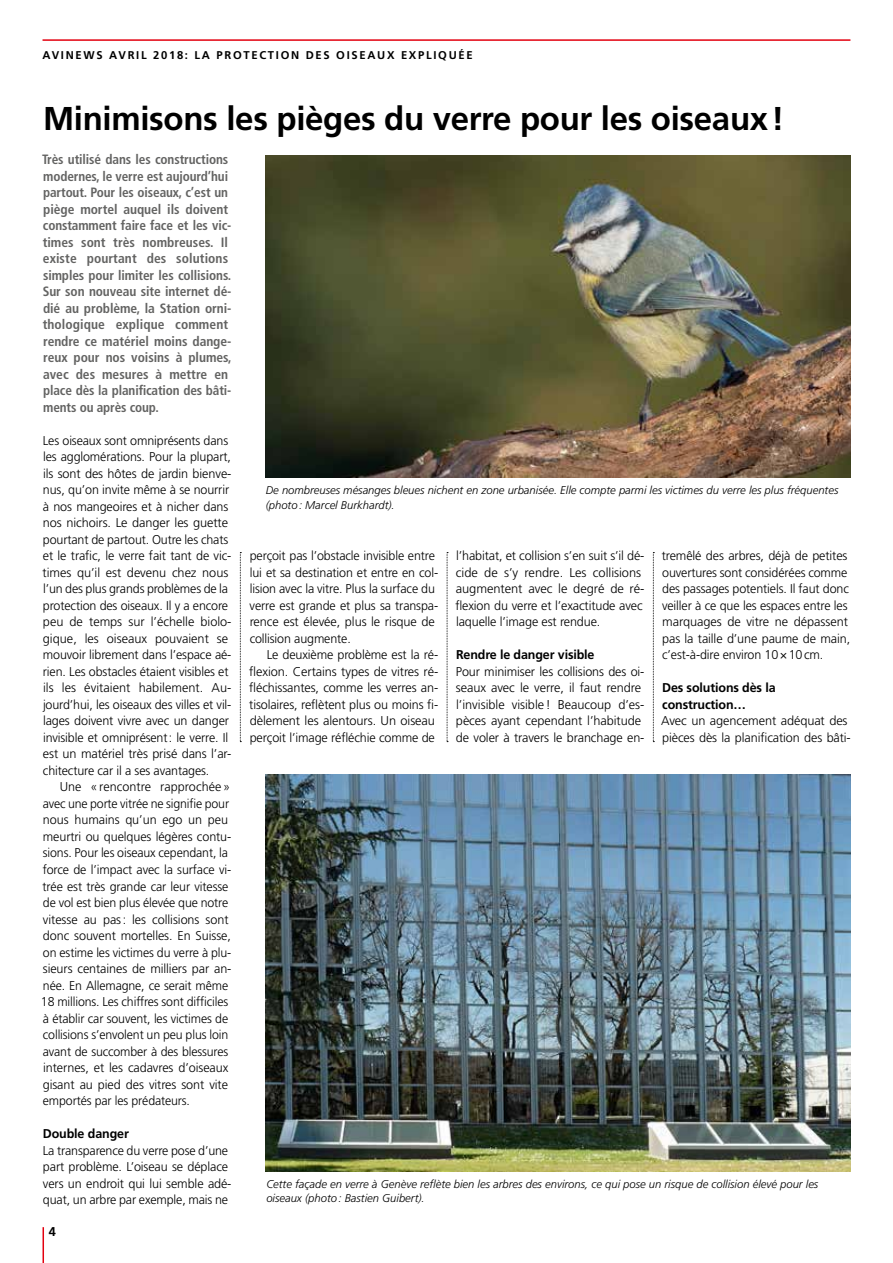
<style>
.page{position:relative;width:893px;height:1263px;background:#fff}
.page>*{position:absolute;margin:0;border:0;box-sizing:border-box;transform-origin:0 0}
.t1{font:700 33px "Frutiger";letter-spacing:-.01em;color:#000}
.t2{font:700 condensed 13.5px/16.5px "Frutiger";letter-spacing:-.01em;color:#636362}
.t3{font:300 12.75px/16.5px "Frutiger";letter-spacing:-.01em;color:#000}
.t4{font:700 12.75px/16.5px "Frutiger";letter-spacing:-.01em;color:#000}
.t5{font:italic 300 11.25px/14.2px "Frutiger";color:#000}
.t6{font:700 11.25px "Frutiger";letter-spacing:.15em;color:#000}
</style>
<div class="page">
<hr style="left:43px;top:1227px;width:1px;height:36px;background:#e3000f">
<hr style="left:43px;top:39px;width:807px;height:2px;background:#e3000f">
<img style="left:266px;top:155px;width:584px;height:323px">
<img style="left:266px;top:775px;width:584px;height:396px">
<svg style="left:240px;top:552px;width:1px;height:190px"></svg>
<svg style="left:447px;top:552px;width:1px;height:190px"></svg>
<svg style="left:653px;top:552px;width:1px;height:190px"></svg>
<p class="t6" style="left:43px;top:49px;width:432px">AVINEWS AVRIL 2018: LA PROTECTION DES OISEAUX EXPLIQUÉE</p>
<h1 class="t1" style="left:43px;top:99px;width:743px">Minimisons les pièges du verre pour les oiseaux!</h1>
<p class="t2" style="left:42px;top:151px;width:191px">Très utilisé dans les constructions modernes, le verre est aujourd’hui partout. Pour les oiseaux, c’est un piège mortel auquel ils doivent constamment faire face et les vic&shy;times sont très nombreuses. Il existe pourtant des solutions simples pour limiter les collisions.<br>Sur son nouveau site internet dé&shy;dié au problème, la Station orni&shy;thologique explique comment rendre ce matériel moins dange&shy;reux pour nos voisins à plumes, avec des mesures à mettre en place dès la planification des bâti&shy;ments ou après coup.</p>
<p class="t3" style="left:43px;top:432px;width:190px">Les oiseaux sont omniprésents dans les agglomérations. Pour la plupart, ils sont des hôtes de jardin bienve&shy;nus, qu’on invite même à se nourrir à nos mangeoires et à nicher dans nos nichoirs. Le danger les guette pourtant de partout. Outre les chats et le trafic, le verre fait tant de vic&shy;times qu’il est devenu chez nous l’un des plus grands problèmes de la protection des oiseaux. Il y a encore peu de temps sur l’échelle biolo&shy;gique, les oiseaux pouvaient se mouvoir librement dans l’espace aé&shy;rien. Les obstacles étaient visibles et ils les évitaient habilement. Au&shy;jourd’hui, les oiseaux des villes et vil&shy;lages doivent vivre avec un danger invisible et omniprésent: le verre. Il est un matériel très prisé dans l’ar&shy;chitecture car il a ses avantages.</p>
<p class="t3" style="left:41px;top:779px;width:192px;text-indent:19px">Une «rencontre rapprochée» avec une porte vitrée ne signifie pour nous humains qu’un ego un peu meurtri ou quelques légères contu&shy;sions. Pour les oiseaux cependant, la force de l’impact avec la surface vi&shy;trée est très grande car leur vitesse de vol est bien plus élevée que notre vitesse au pas: les collisions sont donc souvent mortelles. En Suisse, on estime les victimes du verre à plu&shy;sieurs centaines de milliers par an&shy;née. En Allemagne, ce serait même 18 millions. Les chiffres sont difficiles à établir car souvent, les victimes de collisions s’envolent un peu plus loin avant de succomber à des blessures internes, et les cadavres d’oiseaux gisant au pied des vitres sont vite emportés par les prédateurs.</p>
<p class="t4" style="left:43px;top:1125px;width:87px">Double danger</p>
<p class="t3" style="left:43px;top:1142px;width:190px">La transparence du verre pose d’une part problème. L’oiseau se déplace vers un endroit qui lui semble adé&shy;quat, un arbre par exemple, mais ne</p>
<p class="t4" style="left:49px;top:1223px;width:9px">4</p>
<p class="t5" style="left:266px;top:483px;width:574px">De nombreuses mésanges bleues nichent en zone urbanisée. Elle compte parmi les victimes du verre les plus fréquentes (photo: Marcel Burkhardt).</p>
<p class="t3" style="left:250px;top:548px;width:190px">perçoit pas l’obstacle invisible entre lui et sa destination et entre en col&shy;lision avec la vitre. Plus la surface du verre est grande et plus sa transpa&shy;rence est élevée, plus le risque de collision augmente.</p>
<p class="t3" style="left:249px;top:647px;width:191px;text-indent:17px">Le deuxième problème est la ré&shy;flexion. Certains types de vitres ré&shy;fléchissantes, comme les verres an&shy;tisolaires, reflètent plus ou moins fi&shy;dèlement les alentours. Un oiseau perçoit l’image réfléchie comme de</p>
<p class="t3" style="left:455px;top:548px;width:191px">l’habitat, et collision s’en suit s’il dé&shy;cide de s’y rendre. Les collisions augmentent avec le degré de ré&shy;flexion du verre et l’exactitude avec laquelle l’image est rendue.</p>
<p class="t4" style="left:456px;top:647px;width:140px">Rendre le danger visible</p>
<p class="t3" style="left:456px;top:663px;width:190px">Pour minimiser les collisions des oi&shy;seaux avec le verre, il faut rendre l’invisible visible! Beaucoup d’es&shy;pèces ayant cependant l’habitude de voler à travers le branchage en-</p>
<p class="t3" style="left:662px;top:548px;width:190px">tremêlé des arbres, déjà de petites ouvertures sont considérées comme des passages potentiels. Il faut donc veiller à ce que les espaces entre les marquages de vitre ne dépassent pas la taille d’une paume de main, c’est-à-dire environ 10×10cm.</p>
<p class="t4" style="left:662px;top:680px;width:115px">Des solutions dès la construction…</p>
<p class="t3" style="left:661px;top:713px;width:191px">Avec un agencement adéquat des pièces dès la planification des bâti-</p>
<p class="t5" style="left:266px;top:1176px;width:553px">Cette façade en verre à Genève reflète bien les arbres des environs, ce qui pose un risque de collision élevé pour les oiseaux (photo: Bastien Guibert).</p>
</div>
